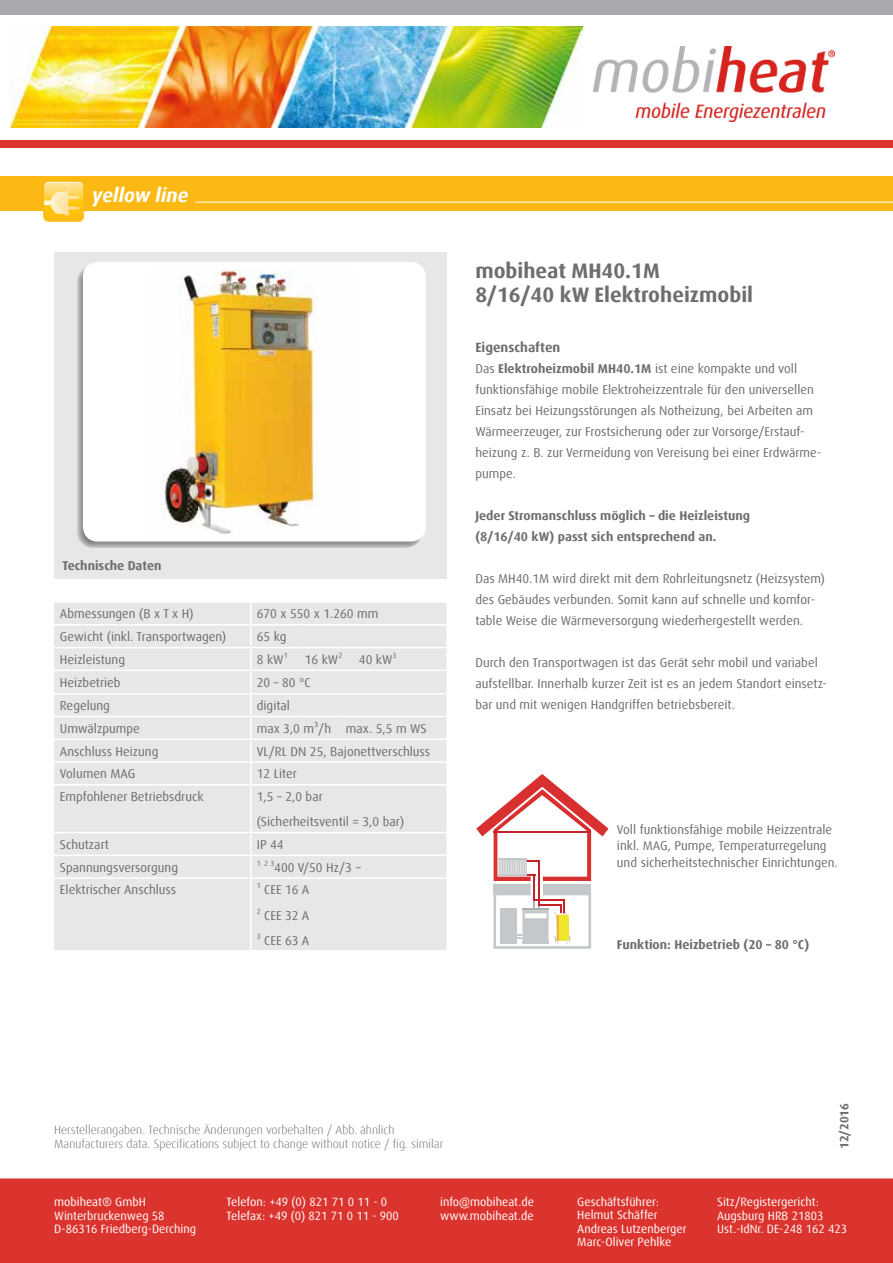
<style>
.page{position:relative;width:893px;height:1263px;background:#fff}
.page>*{position:absolute;margin:0;border:0;box-sizing:border-box;transform-origin:0 0}
.t1{font:700 21px/24px "Dax Offc Pro";color:#6d6e71}
.t2{font:italic 700 19.5px "Dax Offc Pro";color:#fff}
.t3{font:700 13.5px "Dax Offc Pro";color:#6d6e71}
.t4{font:12.75px/21px "Dax Offc Pro";color:#6d6e71}
.t5{font:700 12.75px/21px "Dax Offc Pro";color:#6d6e71}
.t6{font:12px/13.5px "Dax Offc Pro";color:#fff}
.t7{font:300 12px/14.4px "Dax Offc Pro";color:#6d6e71}
.t8{font:700 12px "Dax Offc Pro";color:#6d6e71}
.t9{font:7.5px "Dax Offc Pro";color:#6d6e71}
.s1{font-weight:700}
</style>
<div class="page">
<div style="left:0;top:176px;width:893px;height:34px;background:#fdb913"></div>
<hr style="left:195px;top:202px;width:698px;height:1px;background:#fff">
<svg style="left:43px;top:181px;width:41px;height:41px"></svg>
<img style="left:44px;top:182px;width:39px;height:6px">
<img style="left:44px;top:190px;width:35px;height:25px">
<div style="left:0;top:0;width:893px;height:15px;background:#a7a9ac"></div>
<img style="left:593px;top:46px;width:241px;height:75px">
<div style="left:0;top:140px;width:893px;height:7px;background:#db332d"></div>
<div style="left:0;top:1178px;width:893px;height:85px;background:#db332d"></div>
<img style="left:11px;top:27px;width:571px;height:100px">
<div style="left:54px;top:252px;width:392px;height:326px;background:#e6e7e8"></div>
<svg style="left:77px;top:266px;width:345px;height:282px;background:#acadaf"></svg>
<div style="left:83px;top:262px;width:343px;height:279px;background:#fff;border-radius:15px"></div>
<img style="left:161px;top:269px;width:156px;height:265px">
<div style="left:54px;top:603px;width:392px;height:347px;background:#e6e7e8"></div>
<hr style="left:250px;top:603px;width:2px;height:21px;background:#fff">
<hr style="left:250px;top:625px;width:2px;height:22px;background:#fff">
<hr style="left:250px;top:648px;width:2px;height:22px;background:#fff">
<hr style="left:250px;top:671px;width:2px;height:22px;background:#fff">
<hr style="left:250px;top:694px;width:2px;height:22px;background:#fff">
<hr style="left:250px;top:717px;width:2px;height:21px;background:#fff">
<hr style="left:250px;top:740px;width:2px;height:21px;background:#fff">
<hr style="left:250px;top:763px;width:2px;height:21px;background:#fff">
<hr style="left:250px;top:785px;width:2px;height:47px;background:#fff">
<hr style="left:250px;top:833px;width:2px;height:21px;background:#fff">
<hr style="left:250px;top:856px;width:2px;height:21px;background:#fff">
<hr style="left:250px;top:879px;width:2px;height:71px;background:#fff">
<hr style="left:54px;top:670px;width:197px;height:1px;background:#fff">
<hr style="left:251px;top:670px;width:48px;height:1px;background:#fff">
<hr style="left:299px;top:670px;width:41px;height:1px;background:#fff">
<svg style="left:340px;top:670px;width:13px;height:1px"></svg>
<hr style="left:353px;top:670px;width:93px;height:1px;background:#fff">
<hr style="left:54px;top:693px;width:197px;height:1px;background:#fff">
<hr style="left:251px;top:693px;width:48px;height:1px;background:#fff">
<hr style="left:299px;top:693px;width:41px;height:1px;background:#fff">
<svg style="left:340px;top:693px;width:13px;height:1px"></svg>
<hr style="left:353px;top:693px;width:93px;height:1px;background:#fff">
<hr style="left:54px;top:716px;width:197px;height:1px;background:#fff">
<hr style="left:251px;top:716px;width:48px;height:1px;background:#fff">
<hr style="left:299px;top:716px;width:41px;height:1px;background:#fff">
<svg style="left:340px;top:716px;width:13px;height:1px"></svg>
<hr style="left:353px;top:716px;width:93px;height:1px;background:#fff">
<hr style="left:54px;top:738px;width:197px;height:2px;background:#fff">
<hr style="left:251px;top:738px;width:48px;height:2px;background:#fff">
<hr style="left:299px;top:738px;width:41px;height:2px;background:#fff">
<svg style="left:340px;top:738px;width:13px;height:2px"></svg>
<hr style="left:353px;top:738px;width:93px;height:2px;background:#fff">
<hr style="left:54px;top:761px;width:197px;height:2px;background:#fff">
<hr style="left:251px;top:761px;width:48px;height:2px;background:#fff">
<hr style="left:299px;top:761px;width:41px;height:2px;background:#fff">
<svg style="left:340px;top:761px;width:13px;height:2px"></svg>
<hr style="left:353px;top:761px;width:93px;height:2px;background:#fff">
<hr style="left:54px;top:784px;width:197px;height:1px;background:#fff">
<hr style="left:251px;top:784px;width:48px;height:1px;background:#fff">
<hr style="left:299px;top:784px;width:41px;height:1px;background:#fff">
<svg style="left:340px;top:784px;width:13px;height:1px"></svg>
<hr style="left:353px;top:784px;width:93px;height:1px;background:#fff">
<hr style="left:54px;top:832px;width:197px;height:1px;background:#fff">
<hr style="left:251px;top:832px;width:48px;height:1px;background:#fff">
<hr style="left:299px;top:832px;width:41px;height:1px;background:#fff">
<svg style="left:340px;top:832px;width:13px;height:1px"></svg>
<hr style="left:353px;top:832px;width:93px;height:1px;background:#fff">
<hr style="left:54px;top:854px;width:197px;height:2px;background:#fff">
<hr style="left:251px;top:854px;width:48px;height:2px;background:#fff">
<hr style="left:299px;top:854px;width:41px;height:2px;background:#fff">
<svg style="left:340px;top:854px;width:13px;height:2px"></svg>
<hr style="left:353px;top:854px;width:93px;height:2px;background:#fff">
<hr style="left:54px;top:877px;width:197px;height:2px;background:#fff">
<hr style="left:251px;top:877px;width:48px;height:2px;background:#fff">
<hr style="left:299px;top:877px;width:41px;height:2px;background:#fff">
<svg style="left:340px;top:877px;width:13px;height:2px"></svg>
<hr style="left:353px;top:877px;width:93px;height:2px;background:#fff">
<hr style="left:54px;top:624px;width:197px;height:1px;background:#fff">
<hr style="left:251px;top:624px;width:48px;height:1px;background:#fff">
<hr style="left:299px;top:624px;width:41px;height:1px;background:#fff">
<svg style="left:340px;top:624px;width:13px;height:1px"></svg>
<hr style="left:353px;top:624px;width:93px;height:1px;background:#fff">
<hr style="left:54px;top:647px;width:197px;height:1px;background:#fff">
<hr style="left:251px;top:647px;width:48px;height:1px;background:#fff">
<hr style="left:299px;top:647px;width:41px;height:1px;background:#fff">
<svg style="left:340px;top:647px;width:13px;height:1px"></svg>
<hr style="left:353px;top:647px;width:93px;height:1px;background:#fff">
<svg style="left:476px;top:774px;width:132px;height:175px"></svg>
<hr style="left:538px;top:860px;width:2px;height:44px;background:#c62028">
<h2 class="t2" style="left:92px;top:183px;width:98px">yellow line</h2>
<p class="t5" style="left:62px;top:555px;width:101px">Technische Daten</p>
<p class="t4" style="left:60px;top:603px;width:135px">Abmessungen (B x T x H)</p>
<p class="t4" style="left:257px;top:603px;width:123px">670 x 550 x 1.260 mm</p>
<p class="t4" style="left:60px;top:626px;width:168px">Gewicht (inkl. Transportwagen)</p>
<p class="t4" style="left:257px;top:626px;width:31px">65 kg</p>
<p class="t4" style="left:60px;top:649px;width:67px">Heizleistung</p>
<p class="t4" style="left:257px;top:649px;width:28px">8 kW</p>
<p class="t9" style="left:284px;top:650px;width:5px">1</p>
<p class="t4" style="left:305px;top:649px;width:35px">16 kW</p>
<p class="t9" style="left:338px;top:650px;width:5px">2</p>
<p class="t4" style="left:359px;top:649px;width:35px">40 kW</p>
<p class="t9" style="left:393px;top:650px;width:5px">3</p>
<p class="t4" style="left:60px;top:672px;width:62px">Heizbetrieb</p>
<p class="t4" style="left:257px;top:672px;width:55px">20 – 80 °C</p>
<p class="t4" style="left:60px;top:695px;width:52px">Regelung</p>
<p class="t4" style="left:257px;top:695px;width:35px">digital</p>
<p class="t4" style="left:60px;top:718px;width:81px">Umwälzpumpe</p>
<p class="t4" style="left:257px;top:718px;width:171px">max 3,0 m³/h max. 5,5 m WS</p>
<p class="t4" style="left:60px;top:741px;width:100px">Anschluss Heizung</p>
<p class="t4" style="left:257px;top:741px;width:175px">VL/RL DN 25, Bajonettverschluss</p>
<p class="t4" style="left:60px;top:763px;width:77px">Volumen MAG</p>
<p class="t4" style="left:257px;top:763px;width:42px">12 Liter</p>
<p class="t4" style="left:60px;top:786px;width:145px">Empfohlener Betriebsdruck</p>
<p class="t4" style="left:257px;top:784px;width:149px;line-height:25px">1,5 – 2,0 bar (Sicherheitsventil = 3,0 bar)</p>
<p class="t4" style="left:60px;top:834px;width:51px">Schutzart</p>
<p class="t4" style="left:257px;top:834px;width:28px">IP 44</p>
<p class="t4" style="left:60px;top:857px;width:120px">Spannungsversorgung</p>
<p class="t9" style="left:257px;top:858px;width:19px">1 2 3</p>
<p class="t4" style="left:274px;top:857px;width:89px">400 V/50 Hz/3 ~</p>
<p class="t4" style="left:60px;top:880px;width:118px">Elektrischer Anschluss</p>
<p class="t9" style="left:257px;top:881px;width:5px">1</p>
<p class="t4" style="left:264px;top:880px;width:47px">CEE 16 A</p>
<p class="t9" style="left:257px;top:906px;width:5px">2</p>
<p class="t4" style="left:264px;top:905px;width:47px">CEE 32 A</p>
<p class="t9" style="left:257px;top:931px;width:5px">3</p>
<p class="t4" style="left:264px;top:930px;width:47px">CEE 63 A</p>
<h1 class="t1" style="left:475px;top:259px;width:279px">mobiheat MH40.1M<br>8/16/40 kW Elektroheizmobil</h1>
<p class="t3" style="left:475px;top:338px;width:86px">Eigenschaften</p>
<p class="t4" style="left:475px;top:358px;width:348px">Das <span class="s1">Elektroheizmobil MH40.1M</span> ist eine kompakte und voll funktionsfähige mobile Elektroheizzentrale für den universellen Einsatz bei Heizungsstörungen als Notheizung, bei Arbeiten am Wärme erzeuger, zur Frostsicherung oder zur Vorsorge/Erstauf&shy;heizung z. B. zur Vermeidung von Vereisung bei einer Erdwärme&shy;pumpe.</p>
<p class="t5" style="left:475px;top:505px;width:276px">Jeder Stromanschluss möglich – die Heizleistung (8/16/40 kW) passt sich entsprechend an.</p>
<p class="t4" style="left:475px;top:568px;width:351px">Das MH40.1M wird direkt mit dem Rohrleitungsnetz (Heizsystem) des Gebäudes verbunden. Somit kann auf schnelle und komfor&shy;table Weise die Wärmeversorgung wiederhergestellt werden.</p>
<p class="t4" style="left:475px;top:652px;width:353px">Durch den Transportwagen ist das Gerät sehr mobil und variabel aufstellbar. Innerhalb kurzer Zeit ist es an jedem Standort einsetz&shy;bar und mit wenigen Handgriffen betriebsbereit.</p>
<p class="t4" style="left:617px;top:821px;width:222px;line-height:16.5px">Voll funktionsfähige mobile Heizzentrale inkl. MAG, Pumpe, Temperaturregelung und sicherheitstechnischer Einrichtungen.</p>
<p class="t5" style="left:617px;top:934px;width:194px">Funktion: Heizbetrieb (20 – 80 °C)</p>
<p class="t7" style="left:54px;top:1122px;width:391px">Herstellerangaben. Technische Änderungen vorbehalten / Abb. ähnlich<br>Manufacturers data. Specifications subject to change without notice / fig. similar</p>
<p class="t8" style="left:837px;top:1149px;width:48px;rotate:-90deg">12/2016</p>
<p class="t6" style="left:226px;top:1195px;width:174px">Telefon: +49 (0) 821 71 0 11 - 0<br>Telefax: +49 (0) 821 71 0 11 - 900</p>
<p class="t6" style="left:440px;top:1195px;width:95px">info@mobiheat.de www.mobiheat.de</p>
<p class="t6" style="left:577px;top:1195px;width:111px">Geschäftsführer:<br>Helmut Schäffer<br>Andreas Lutzenberger<br>Marc-Oliver Pehlke</p>
<p class="t6" style="left:54px;top:1195px;width:144px">mobiheat® GmbH<br>Winterbruckenweg 58<br>D-86316 Friedberg-Derching</p>
<p class="t6" style="left:717px;top:1195px;width:131px">Sitz/Registergericht:<br>Augsburg HRB 21803<br>Ust.-IdNr. DE-248 162 423</p>
</div>
